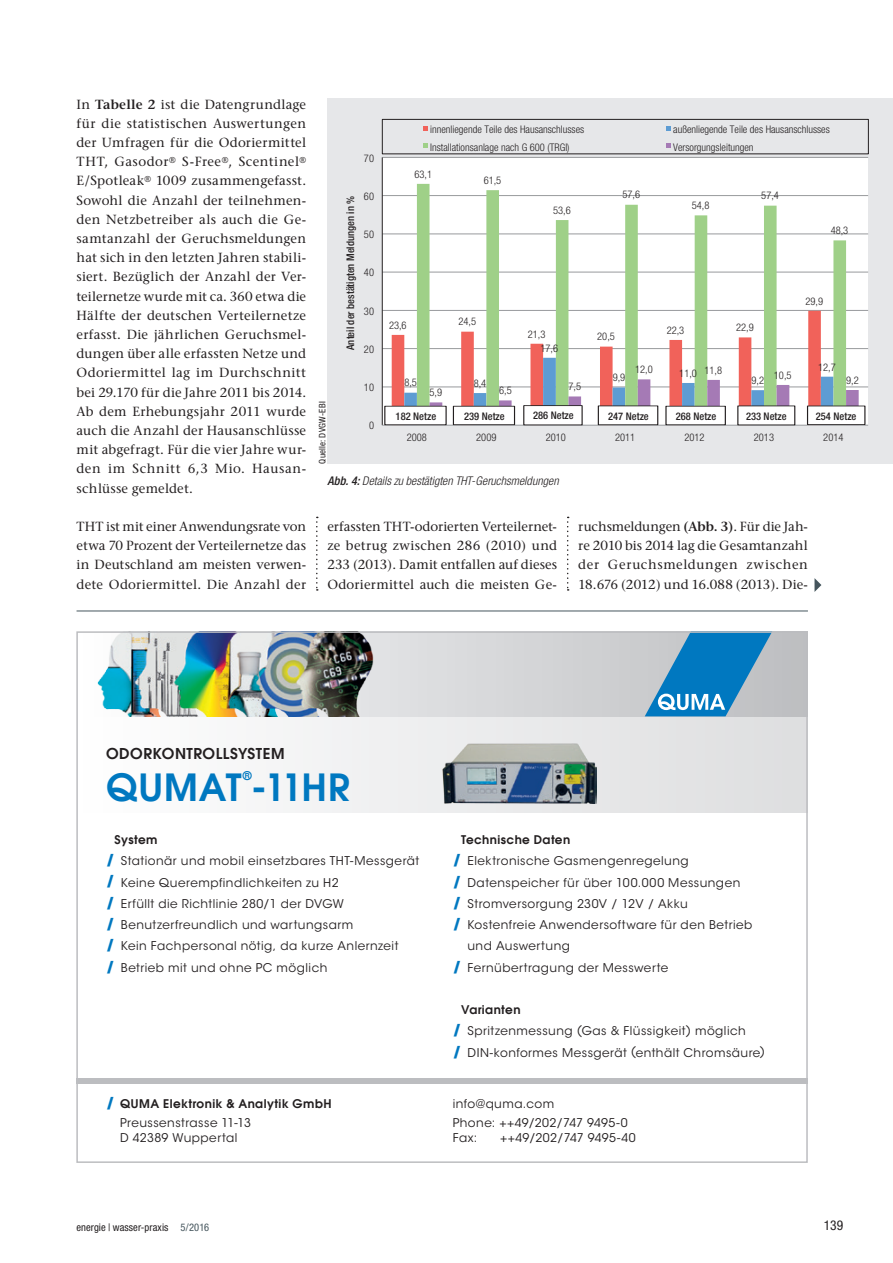
<style>
.page{position:relative;width:893px;height:1263px;background:#fff}
.page>*{position:absolute;margin:0;border:0;box-sizing:border-box;transform-origin:0 0}
.t1{font:600 37.5px "Avant Garde";letter-spacing:.02em;color:#0078c0}
.t2{font:600 15px "Avant Garde";letter-spacing:.035em;color:#231f20}
.t3{font:700 15px/21.3px "ITC Avant Garde Std";color:#0078c0;text-align:justify;scale:.95 1}
.t4{font:condensed 13.5px "Helvetica Neue LT Std";color:#231f20}
.t5{font:13.2px/19.2px "Stone Serif";letter-spacing:.02em;color:#231f20;text-align:justify}
.t6{font:12px/21.3px "ITC Avant Garde Std";letter-spacing:.04em;color:#231f20}
.t7{font:600 12px "Avant Garde";letter-spacing:.035em;color:#231f20}
.t8{font:italic 300 condensed 12px "Helvetica Neue LT Std";letter-spacing:.005em;color:#231f20}
.t9{font:12px "ITC Avant Garde Std";letter-spacing:.02em;color:#231f20}
.t10{font:600 12px "Avant Garde";color:#0078c0}
.t11{font:300 condensed 10.5px "Helvetica Neue LT Std";color:#231f20}
.t12{font:500 condensed 10.5px "Helvetica Neue LT Std";color:#231f20}
.t13{font:condensed 10.5px "Helvetica Neue LT Std";letter-spacing:.005em;color:#231f20}
.t14{font:condensed 9px "Helvetica Neue LT Std";letter-spacing:.025em;color:#231f20}
.s1{font-weight:600}
.s2{font-weight:500}
.s3{color:#45555d}
</style>
<div class="page">
<svg style="left:316px;top:517px;width:2px;height:74px"></svg>
<svg style="left:567px;top:517px;width:2px;height:74px"></svg>
<svg style="left:814px;top:578px;width:7px;height:14px"></svg>
<hr style="left:77px;top:611px;width:731px;height:1px;background:#45555d">
<svg style="left:76px;top:631px;width:732px;height:181px"></svg>
<svg style="left:79px;top:634px;width:726px;height:82px;background:#d5d6d8"></svg>
<img style="left:98px;top:634px;width:279px;height:82px">
<div style="left:76px;top:1078px;width:732px;height:5px;background:#bcbdc0"></div>
<img style="left:442px;top:736px;width:154px;height:67px">
<svg style="left:645px;top:634px;width:127px;height:82px;background:#549bc6"></svg>
<div style="left:327px;top:98px;width:566px;height:365px;background:#e6e7e9"></div>
<div style="left:382px;top:157px;width:486px;height:268px;background:#fff"></div>
<hr style="left:382px;top:387px;width:486px;height:1px;background:#989a9d">
<hr style="left:382px;top:348px;width:486px;height:1px;background:#989a9d">
<hr style="left:382px;top:310px;width:486px;height:1px;background:#989a9d">
<hr style="left:382px;top:272px;width:486px;height:1px;background:#989a9d">
<hr style="left:382px;top:234px;width:486px;height:1px;background:#989a9d">
<hr style="left:382px;top:195px;width:486px;height:1px;background:#989a9d">
<hr style="left:382px;top:157px;width:486px;height:1px;background:#989a9d">
<svg style="left:392px;top:334px;width:25px;height:72px"></svg>
<svg style="left:417px;top:184px;width:429px;height:174px"></svg>
<svg style="left:404px;top:358px;width:455px;height:67px"></svg>
<hr style="left:382px;top:157px;width:1px;height:268px;background:#231f20">
<hr style="left:382px;top:425px;width:486px;height:1px;background:#989a9d">
<div style="left:382px;top:119px;width:486px;height:35px;border:1px solid #231f20"></div>
<svg style="left:423px;top:126px;width:5px;height:4px"></svg>
<svg style="left:666px;top:126px;width:5px;height:4px"></svg>
<svg style="left:423px;top:143px;width:5px;height:5px"></svg>
<svg style="left:666px;top:143px;width:5px;height:5px"></svg>
<div style="left:385px;top:406px;width:61px;height:19px;background:#fff"></div>
<div style="left:453px;top:406px;width:61px;height:19px;background:#fff"></div>
<div style="left:453px;top:406px;width:62px;height:19px;border:1px solid #231f20"></div>
<div style="left:524px;top:406px;width:58px;height:19px;background:#fff"></div>
<div style="left:524px;top:405px;width:58px;height:20px;border:1px solid #231f20"></div>
<div style="left:598px;top:406px;width:60px;height:19px;background:#fff"></div>
<div style="left:666px;top:406px;width:59px;height:19px;background:#fff"></div>
<div style="left:738px;top:406px;width:57px;height:19px;background:#fff"></div>
<div style="left:807px;top:406px;width:58px;height:19px;background:#fff"></div>
<div style="left:807px;top:406px;width:58px;height:19px;border:1px solid #231f20"></div>
<p class="t5" style="left:77px;top:94px;width:231px">In <span class="s1">Tabelle 2</span> ist die Datengrundlage für die statistischen Auswertungen der Umfragen für die Odoriermittel THT, Gasodor<sup>®</sup> S-Free<sup>®</sup>, Scentinel<sup>® </sup>E/Spotleak<sup>®</sup> 1009 zusammengefasst.<br>Sowohl die Anzahl der teilnehmen&shy;den Netzbetreiber als auch die Ge&shy;samtanzahl der Geruchsmeldungen hat sich in den letzten Jahren stabili&shy;siert. Bezüglich der Anzahl der Ver&shy;teilernetze wurde mit ca. 360 etwa die Hälfte der deutschen Verteilernetze erfasst. Die jährlichen Geruchsmel&shy;dungen über alle erfassten Netze und Odoriermittel lag im Durchschnitt bei 29.170 für die Jahre 2011 bis 2014.<br>Ab dem Erhebungsjahr 2011 wurde auch die Anzahl der Hausanschlüsse mit abgefragt. Für die vier Jahre wur&shy;den im Schnitt 6,3 Mio. Hausan&shy;schlüsse gemeldet.</p>
<p class="t5" style="left:77px;top:517px;width:231px">THT ist mit einer Anwendungsrate von etwa 70 Prozent der Verteilernetze das in Deutschland am meisten verwen&shy;dete Odoriermittel. Die Anzahl der</p>
<p class="t5" style="left:327px;top:517px;width:231px">erfassten THT-odorierten Verteilernet&shy;ze betrug zwischen 286 (2010) und 233 (2013). Damit entfallen auf dieses Odoriermittel auch die meisten Ge-</p>
<p class="t11" style="left:430px;top:124px;width:156px">innenliegende Teile des Hausanschlusses</p>
<p class="t11" style="left:673px;top:124px;width:158px">außenliegende Teile des Hausanschlusses</p>
<p class="t11" style="left:430px;top:141px;width:141px">Installationsanlage nach G 600 (TRGI)</p>
<p class="t11" style="left:673px;top:141px;width:82px">Versorgungsleitungen</p>
<p class="t11" style="left:364px;top:152px;width:12px">70</p>
<p class="t11" style="left:414px;top:168px;width:19px">63,1</p>
<p class="t11" style="left:484px;top:174px;width:19px">61,5</p>
<p class="t11" style="left:622px;top:189px;width:19px">57,6</p>
<p class="t11" style="left:761px;top:190px;width:19px">57,4</p>
<p class="t11" style="left:364px;top:190px;width:12px">60</p>
<p class="t12" style="left:344px;top:350px;width:156px;rotate:-90deg">Anteil der bestätigten Meldungen in %</p>
<p class="t11" style="left:692px;top:199px;width:19px">54,8</p>
<p class="t11" style="left:553px;top:204px;width:19px">53,6</p>
<p class="t11" style="left:831px;top:224px;width:19px">48,3</p>
<p class="t11" style="left:364px;top:228px;width:12px">50</p>
<p class="t11" style="left:364px;top:267px;width:12px">40</p>
<p class="t11" style="left:805px;top:295px;width:19px">29,9</p>
<p class="t11" style="left:364px;top:305px;width:12px">30</p>
<p class="t11" style="left:389px;top:319px;width:19px">23,6</p>
<p class="t11" style="left:458px;top:316px;width:19px">24,5</p>
<p class="t11" style="left:667px;top:324px;width:19px">22,3</p>
<p class="t11" style="left:736px;top:321px;width:19px">22,9</p>
<p class="t11" style="left:528px;top:328px;width:19px">21,3</p>
<p class="t11" style="left:597px;top:331px;width:19px">20,5</p>
<p class="t11" style="left:540px;top:342px;width:19px">17,6</p>
<p class="t11" style="left:364px;top:343px;width:12px">20</p>
<p class="t11" style="left:818px;top:361px;width:19px">12,7</p>
<p class="t11" style="left:635px;top:363px;width:19px">12,0</p>
<p class="t11" style="left:704px;top:364px;width:19px">11,8</p>
<p class="t11" style="left:679px;top:367px;width:19px">11,0</p>
<p class="t11" style="left:774px;top:369px;width:19px">10,5</p>
<p class="t11" style="left:613px;top:371px;width:14px">9,9</p>
<p class="t11" style="left:846px;top:374px;width:14px">9,2</p>
<p class="t11" style="left:751px;top:374px;width:14px">9,2</p>
<p class="t11" style="left:404px;top:377px;width:14px">8,5</p>
<p class="t11" style="left:474px;top:377px;width:14px">8,4</p>
<p class="t11" style="left:430px;top:386px;width:14px">5,9</p>
<p class="t11" style="left:499px;top:384px;width:14px">6,5</p>
<p class="t11" style="left:568px;top:380px;width:14px">7,5</p>
<p class="t11" style="left:364px;top:381px;width:12px">10</p>
<p class="t14" style="left:317px;top:463px;width:64px;rotate:-90deg">Quelle: DVGW-EBI</p>
<p class="t12" style="left:396px;top:410px;width:42px">182 Netze</p>
<p class="t12" style="left:464px;top:410px;width:42px">239 Netze</p>
<p class="t12" style="left:533px;top:409px;width:42px">286 Netze</p>
<p class="t12" style="left:608px;top:410px;width:42px">247 Netze</p>
<p class="t12" style="left:676px;top:410px;width:42px">268 Netze</p>
<p class="t12" style="left:746px;top:410px;width:42px">233 Netze</p>
<p class="t12" style="left:816px;top:410px;width:42px">254 Netze</p>
<p class="t11" style="left:369px;top:420px;width:7px">0</p>
<p class="t11" style="left:407px;top:431px;width:22px">2008</p>
<p class="t11" style="left:476px;top:431px;width:22px">2009</p>
<p class="t11" style="left:546px;top:431px;width:22px">2010</p>
<p class="t11" style="left:615px;top:431px;width:22px">2011</p>
<p class="t11" style="left:684px;top:431px;width:22px">2012</p>
<p class="t11" style="left:754px;top:431px;width:22px">2013</p>
<p class="t11" style="left:823px;top:431px;width:22px">2014</p>
<p class="t8" style="left:327px;top:474px;width:233px"><span class="s2">Abb. 4:</span> Details zu bestätigten THT-Geruchsmeldungen</p>
<p class="t5" style="left:578px;top:517px;width:231px">ruchsmeldungen <span class="s1">(Abb. 3)</span>. Für die Jah&shy;re 2010 bis 2014 lag die Gesamtanzahl der Geruchsmeldungen zwischen 18.676 (2012) und 16.088 (2013). Die-</p>
<p class="t2" style="left:106px;top:743px;width:180px">ODORKONTROLLSYSTEM</p>
<p class="t10" style="left:243px;top:768px;width:10px">®</p>
<h1 class="t1" style="left:106px;top:763px;width:245px">QUMAT -11HR</h1>
<p class="t7" style="left:114px;top:831px;width:44px">System</p>
<p class="t6" style="left:121px;top:850px;width:300px">Stationär und mobil einsetzbares THT-Messgerät Keine Querempfindlichkeiten zu H2<br>Erfüllt die Richtlinie 280/1 der DVGW Benutzerfreundlich und wartungsarm<br>Kein Fachpersonal nötig, da kurze Anlernzeit Betrieb mit und ohne PC möglich</p>
<p class="t3" style="left:106px;top:849px;width:10px">/ / / / / /</p>
<p class="t3" style="left:106px;top:1092px;width:10px">/</p>
<p class="t7" style="left:120px;top:1096px;width:213px">QUMA Elektronik &amp; Analytik GmbH</p>
<p class="t6" style="left:120px;top:1115px;width:132px;line-height:15px">Preussenstrasse 11-13<br>D 42389 Wuppertal</p>
<p class="t7" style="left:461px;top:832px;width:111px">Technische Daten</p>
<p class="t6" style="left:467px;top:850px;width:286px">Elektronische Gasmengenregelung Datenspeicher für über 100.000 Messungen Stromversorgung 230V / 12V / Akku Kostenfreie Anwendersoftware für den Betrieb und Auswertung<br>Fernübertragung der Messwerte</p>
<p class="t7" style="left:461px;top:1002px;width:61px">Varianten</p>
<p class="t6" style="left:467px;top:1020px;width:299px">Spritzenmessung (Gas &amp; Flüssigkeit) möglich<br>DIN-konformes Messgerät (enthält Chromsäure)</p>
<p class="t3" style="left:453px;top:849px;width:10px">/ / / /</p>
<p class="t3" style="left:453px;top:955px;width:10px">/</p>
<p class="t3" style="left:453px;top:1019px;width:10px">/ /</p>
<p class="t6" style="left:453px;top:1094px;width:177px;line-height:18.8px">info@quma.com<br>Phone: ++49/202/747 9495-0</p>
<p class="t6" style="left:453px;top:1127px;width:26px">Fax:</p>
<p class="t9" style="left:500px;top:1130px;width:137px">++49/202/747 9495-40</p>
<p class="t13" style="left:77px;top:1221px;width:134px">energie | wasser-praxis <span class="s3">5/2016</span></p>
<p class="t4" style="left:824px;top:1218px;width:21px">139</p>
</div>
